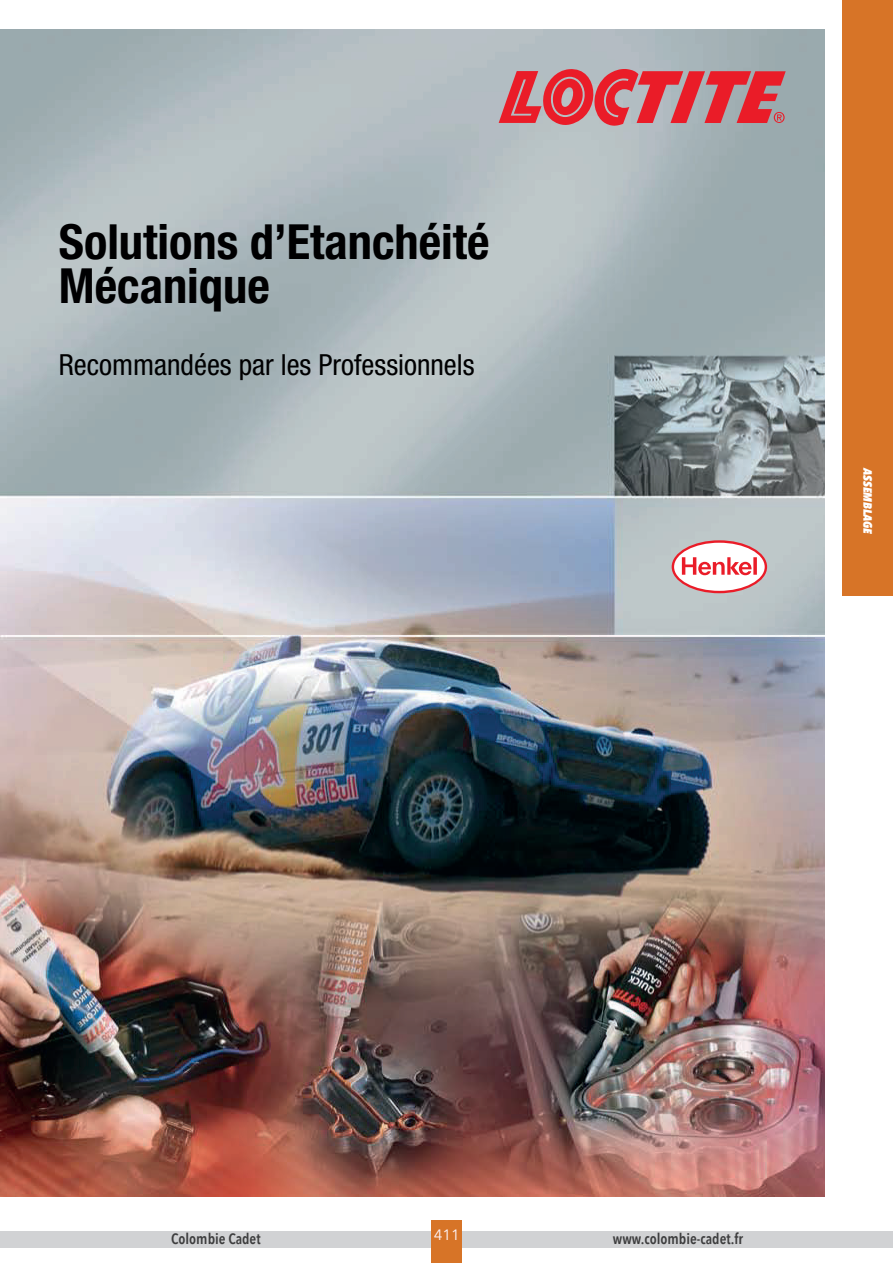
<style>
.page{position:relative;width:893px;height:1263px;background:#fff}
.page>*{position:absolute;margin:0;border:0;box-sizing:border-box;transform-origin:0 0}
.t1{font:700 condensed 48.45px/44.4px "Helvetica Neue LT Pro";color:#000001}
.t2{font:condensed 29.1px "Helvetica Neue LT Pro";color:#000001}
.t3{font:600 15px "Avenir Next Condensed";color:#3e3e3f}
.t4{font:15px "Avenir Next";color:#fdf4f8}
.t5{font:italic 800 12px "Avenir Next Condensed";color:#fff}
</style>
<div class="page">
<div style="left:0;top:1231px;width:893px;height:16px;background:#d1d2d4"></div>
<div style="left:432px;top:1220px;width:30px;height:43px;background:#d77427"></div>
<div style="left:842px;top:0;width:51px;height:595px;background:#d77427"></div>
<img style="left:0;top:30px;width:825px;height:1166px">
<svg style="left:670px;top:537px;width:100px;height:61px"></svg>
<svg style="left:499px;top:69px;width:287px;height:57px;background:#ce616a"></svg>
<h1 class="t1" style="left:59px;top:220px;width:432px">Solutions d’Etanchéité<br>Mécanique</h1>
<h2 class="t2" style="left:59px;top:348px;width:417px">Recommandées par les Professionnels</h2>
<p class="t5" style="left:875px;top:468px;width:68px;rotate:90deg">ASSEMBLAGE</p>
<p class="t4" style="left:434px;top:1225px;width:28px">411</p>
<p class="t3" style="left:171px;top:1229px;width:91px">Colombie Cadet</p>
<p class="t3" style="left:613px;top:1229px;width:132px">www.colombie-cadet.fr</p>
</div>
